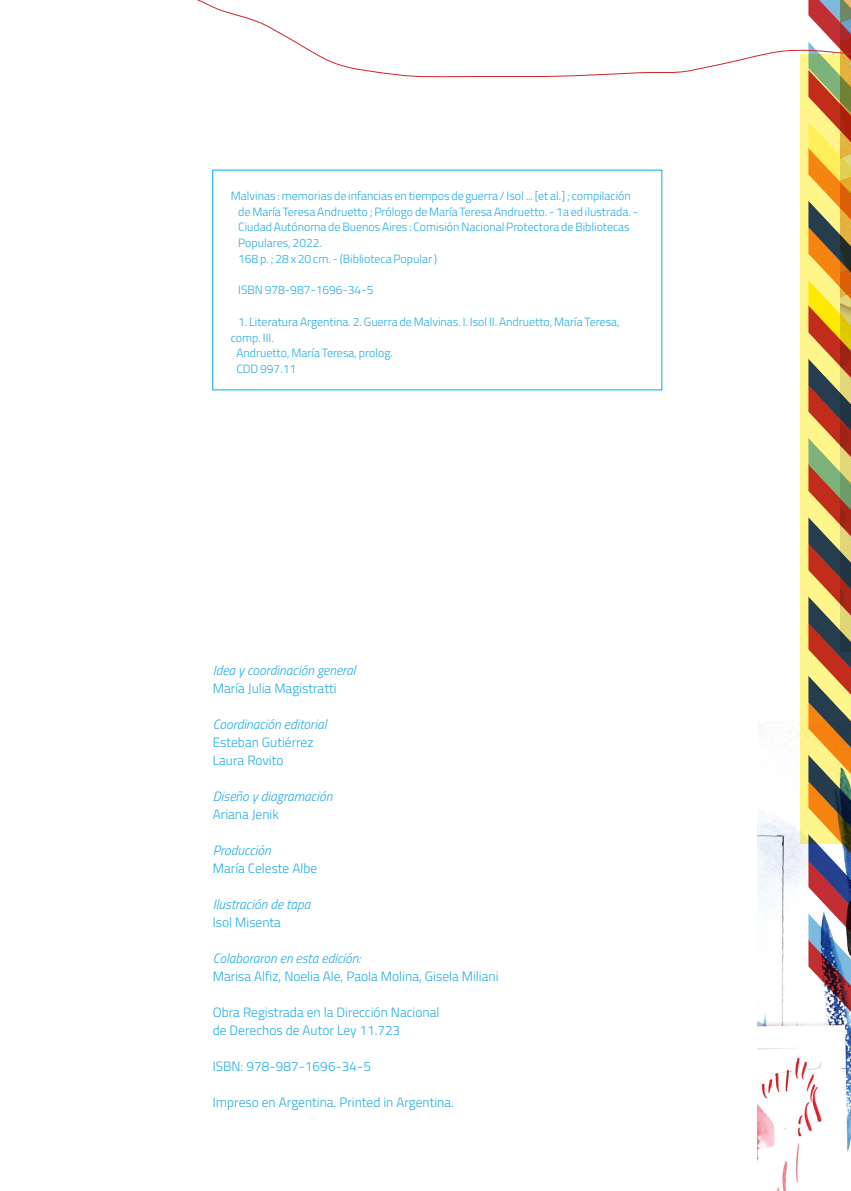
<style>
.page{position:relative;width:851px;height:1191px;background:#fff}
.page>*{position:absolute;margin:0;border:0;box-sizing:border-box;transform-origin:0 0}
.t1{font:300 13.5px/18px "Titillium Web";color:#24abe2}
.t2{font:italic 300 13.5px "Titillium Web";color:#24abe2}
.t3{font:300 12px/15.8px "Titillium Web";color:#24abe2}
</style>
<div class="page">
<svg style="left:800px;top:111px;width:50px;height:610px"></svg>
<img style="left:757px;top:721px;width:93px;height:470px">
<svg style="left:197px;top:0;width:653px;height:111px"></svg>
<p class="t3" style="left:238px;top:187px;width:401px;text-indent:-7px">Malvinas : memorias de infancias en tiempos de guerra / Isol ... [et al.] ; compilación de María Teresa Andruetto ; Prólogo de María Teresa Andruetto. - 1a ed ilustrada. - Ciudad Autónoma de Buenos Aires : Comisión Nacional Protectora de Bibliotecas Populares, 2022.<br>168 p. ; 28 x 20 cm. - (Biblioteca Popular )</p>
<p class="t3" style="left:238px;top:282px;width:137px">ISBN 978-987-1696-34-5</p>
<p class="t3" style="left:238px;top:313px;width:383px">1. Literatura Argentina. 2. Guerra de Malvinas. I. Isol II. Andruetto, María Teresa,</p>
<p class="t3" style="left:231px;top:329px;width:44px">comp. III.</p>
<p class="t3" style="left:236px;top:345px;width:158px">Andruetto, María Teresa, prolog.</p>
<p class="t3" style="left:236px;top:360px;width:61px">CDD 997.11</p>
<p class="t2" style="left:213px;top:660px;width:144px">Idea y coordinación general</p>
<p class="t1" style="left:213px;top:678px;width:125px">María Julia Magistratti</p>
<p class="t2" style="left:213px;top:714px;width:115px">Coordinación editorial</p>
<p class="t1" style="left:213px;top:732px;width:102px">Esteban Gutiérrez<br>Laura Rovito</p>
<p class="t2" style="left:213px;top:786px;width:121px">Diseño y diagramación</p>
<p class="t1" style="left:213px;top:804px;width:68px">Ariana Jenik</p>
<p class="t2" style="left:213px;top:840px;width:60px">Producción</p>
<p class="t1" style="left:213px;top:858px;width:106px">María Celeste Albe</p>
<p class="t2" style="left:213px;top:894px;width:99px">Ilustración de tapa</p>
<p class="t1" style="left:213px;top:912px;width:70px">Isol Misenta</p>
<p class="t2" style="left:213px;top:948px;width:149px">Colaboraron en esta edición:</p>
<p class="t1" style="left:213px;top:966px;width:287px">Marisa Alfiz, Noelia Ale, Paola Molina, Gisela Miliani</p>
<p class="t1" style="left:213px;top:1002px;width:228px">Obra Registrada en la Dirección Nacional de Derechos de Autor Ley 11.723</p>
<p class="t1" style="left:213px;top:1056px;width:160px">ISBN: 978-987-1696-34-5</p>
<p class="t1" style="left:213px;top:1092px;width:243px">Impreso en Argentina. Printed in Argentina.</p>
</div>
